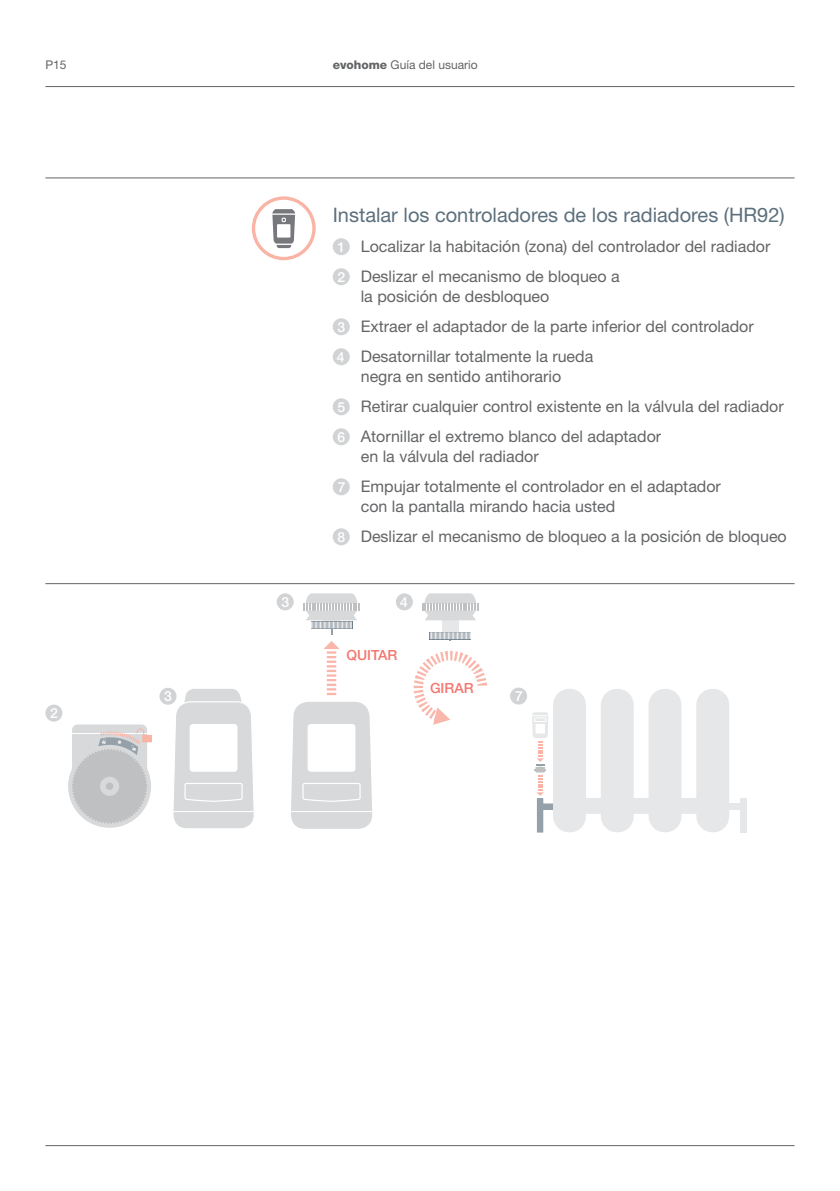
<style>
.page{position:relative;width:840px;height:1191px;background:#fff}
.page>*{position:absolute;margin:0;border:0;box-sizing:border-box;transform-origin:0 0}
.t1{font:20px "Helvetica Neue";color:#5c6f7c}
.t2{font:16px/30px "Helvetica Neue";color:#636466}
.t3{font:500 14px "Helvetica Neue";color:#f3776f}
.t4{font:500 14px "Helvetica Neue";color:#fff}
.t5{font:12px "Helvetica Neue";color:#636466}
.s1{font-weight:800}
.s2{font-weight:500;font-size:14px;color:#fff}
</style>
<div class="page">
<div style="left:332px;top:238px;width:17px;height:17px;background:#d1d3d4;border-radius:50%"></div>
<div style="left:332px;top:268px;width:17px;height:17px;background:#d1d3d4;border-radius:50%"></div>
<div style="left:332px;top:318px;width:17px;height:17px;background:#d1d3d4;border-radius:50%"></div>
<div style="left:332px;top:348px;width:17px;height:17px;background:#d1d3d4;border-radius:50%"></div>
<div style="left:332px;top:398px;width:17px;height:17px;background:#d1d3d4;border-radius:50%"></div>
<div style="left:332px;top:428px;width:17px;height:17px;background:#d1d3d4;border-radius:50%"></div>
<div style="left:332px;top:478px;width:17px;height:17px;background:#d1d3d4;border-radius:50%"></div>
<div style="left:332px;top:528px;width:17px;height:17px;background:#d1d3d4;border-radius:50%"></div>
<svg style="left:252px;top:196px;width:63px;height:64px"></svg>
<svg style="left:323px;top:641px;width:16px;height:54px"></svg>
<div style="left:72px;top:724px;width:75px;height:62px;background:#d7d9da;border-radius:6px"></div>
<svg style="left:68px;top:728px;width:84px;height:99px"></svg>
<div style="left:100px;top:776px;width:19px;height:20px;background:#d7d9da;border-radius:50%"></div>
<div style="left:106px;top:782px;width:7px;height:8px;background:#bec0c2;border-radius:50%"></div>
<svg style="left:172px;top:689px;width:82px;height:140px"></svg>
<svg style="left:291px;top:702px;width:81px;height:127px"></svg>
<svg style="left:303px;top:593px;width:57px;height:42px"></svg>
<div style="left:740px;top:798px;width:6px;height:34px;background:#e6e7e8"></div>
<div style="left:728px;top:803px;width:16px;height:7px;background:#e6e7e8"></div>
<svg style="left:532px;top:689px;width:196px;height:143px"></svg>
<div style="left:441px;top:618px;width:17px;height:15px;background:#e6e7e8"></div>
<svg style="left:422px;top:593px;width:56px;height:27px"></svg>
<svg style="left:413px;top:632px;width:74px;height:93px"></svg>
<hr style="left:45px;top:583px;width:749px;height:1px;background:#636466">
<div style="left:45px;top:704px;width:17px;height:17px;background:#d1d3d4;border-radius:50%"></div>
<div style="left:159px;top:688px;width:17px;height:17px;background:#d1d3d4;border-radius:50%"></div>
<div style="left:276px;top:593px;width:17px;height:17px;background:#d1d3d4;border-radius:50%"></div>
<div style="left:395px;top:593px;width:17px;height:17px;background:#d1d3d4;border-radius:50%"></div>
<div style="left:510px;top:687px;width:17px;height:17px;background:#d1d3d4;border-radius:50%"></div>
<hr style="left:45px;top:178px;width:749px;height:1px;background:#636466">
<hr style="left:45px;top:1145px;width:749px;height:1px;background:#636466">
<hr style="left:45px;top:86px;width:749px;height:1px;background:#636466">
<p class="t5" style="left:45px;top:58px;width:23px">P15</p>
<p class="t5" style="left:332px;top:58px;width:146px"><span class="s1">evohome</span> Guía del usuario</p>
<p class="t1" style="left:332px;top:203px;width:453px">Instalar los controladores de los radiadores (HR92)</p>
<p class="t2" style="left:337px;top:231px;width:434px"><span class="s2">1</span> Localizar la habitación (zona) del controlador del radiador<br><span class="s2">2</span> Deslizar el mecanismo de bloqueo a</p>
<p class="t2" style="left:337px;top:281px;width:418px;text-indent:24px">la posición de desbloqueo<br><span class="s2">3</span> Extraer el adaptador de la parte inferior del controlador<br><span class="s2">4</span> Desatornillar totalmente la rueda</p>
<p class="t2" style="left:337px;top:361px;width:447px;text-indent:23px">negra en sentido antihorario<br><span class="s2">5</span> Retirar cualquier control existente en la válvula del radiador<br><span class="s2">6</span> Atornillar el extremo blanco del adaptador</p>
<p class="t2" style="left:338px;top:441px;width:384px;text-indent:23px">en la válvula del radiador<br><span class="s2">7</span> Empujar totalmente el controlador en el adaptador</p>
<p class="t2" style="left:337px;top:491px;width:450px;text-indent:23px">con la pantalla mirando hacia usted<br><span class="s2">8</span> Deslizar el mecanismo de bloqueo a la posición de bloqueo</p>
<p class="t4" style="left:281px;top:593px;width:9px">3</p>
<p class="t4" style="left:400px;top:593px;width:9px">4</p>
<p class="t4" style="left:50px;top:704px;width:9px">2</p>
<p class="t4" style="left:164px;top:688px;width:9px">3</p>
<p class="t3" style="left:346px;top:646px;width:20px">QUITAR</p>
<p class="t3" style="left:430px;top:679px;width:20px">GIRAR</p>
<p class="t4" style="left:515px;top:688px;width:9px">7</p>
</div>
